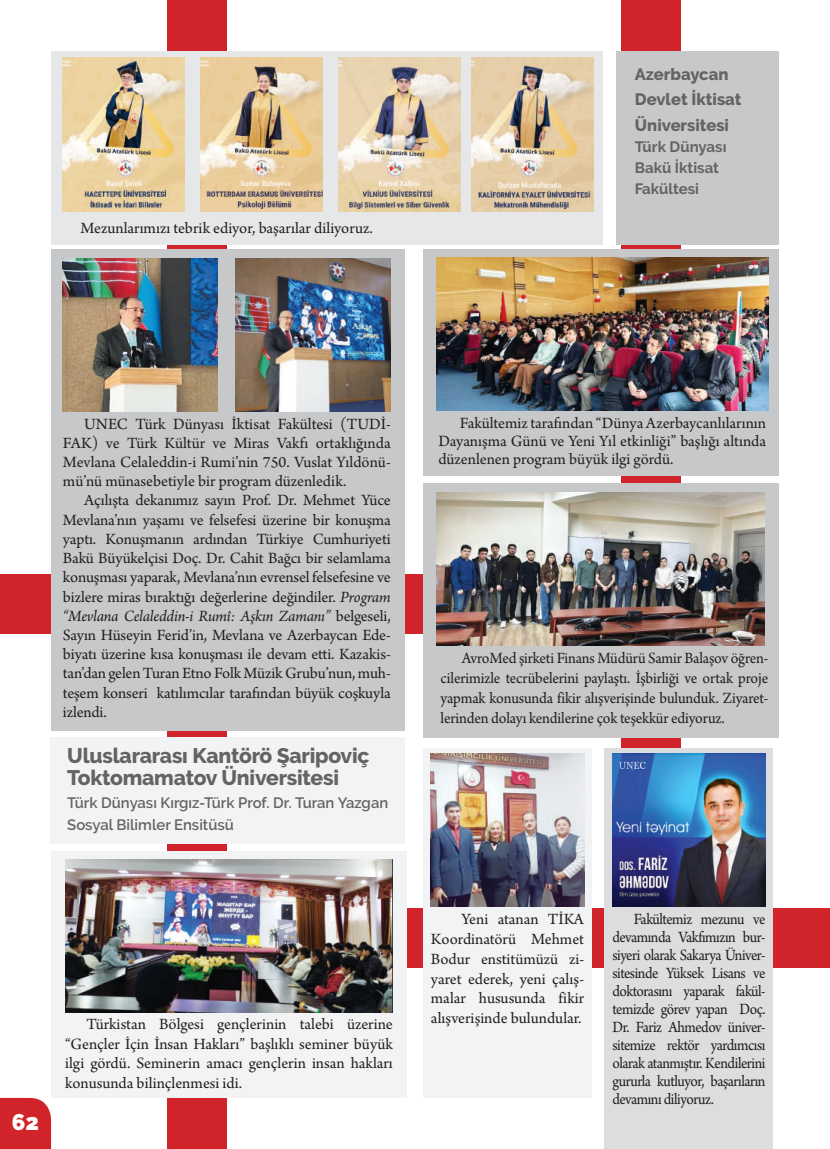
<style>
.page{position:relative;width:830px;height:1149px;background:#fff}
.page>*{position:absolute;margin:0;border:0;box-sizing:border-box;transform-origin:0 0}
.t1{font:900 22.5px "Raleway";color:#fff}
.t2{font:800 21px/22.5px "Raleway";letter-spacing:-.01em;color:#636366}
.t3{font:16.5px/19.2px "Arno Pro";letter-spacing:-.005em;color:#231f20;text-align:justify}
.t4{font:16.5px/18px "Arno Pro";letter-spacing:-.005em;color:#231f20;text-align:justify;scale:.92 1}
.t5{font:16.5px/19.8px "Arno Pro";letter-spacing:-.005em;color:#231f20;text-align:justify;scale:.95 1}
.t6{font:800 16.5px/25.5px "Raleway";color:#636366}
.t7{font:600 15px/22.5px "Raleway";color:#636366}
.t8{font:700 15px/21px "Raleway";color:#636366}
.s1{font-style:italic}
</style>
<div class="page">
<div style="left:0;top:1097px;width:51px;height:51px;background:#d1232a"></div>
<div style="left:0;top:574px;width:670px;height:60px;background:#d1232a"></div>
<div style="left:226px;top:908px;width:603px;height:59px;background:#d1232a"></div>
<div style="left:167px;top:0;width:59px;height:1148px;background:#d1232a"></div>
<div style="left:621px;top:0;width:59px;height:1148px;background:#d1232a"></div>
<div style="left:51px;top:51px;width:551px;height:194px;background:#e6e7e9"></div>
<img style="left:200px;top:58px;width:122px;height:153px">
<img style="left:471px;top:58px;width:122px;height:153px">
<img style="left:339px;top:58px;width:121px;height:153px">
<img style="left:63px;top:58px;width:121px;height:153px">
<div style="left:616px;top:51px;width:162px;height:194px;background:#c7c8ca"></div>
<div style="left:423px;top:249px;width:355px;height:227px;background:#c7c8ca"></div>
<img style="left:436px;top:257px;width:331px;height:153px">
<div style="left:423px;top:482px;width:355px;height:255px;background:#c7c8ca"></div>
<img style="left:436px;top:492px;width:327px;height:153px">
<div style="left:604px;top:748px;width:168px;height:400px;background:#dcdddf"></div>
<div style="left:423px;top:748px;width:168px;height:349px;background:#f2f3f4"></div>
<img style="left:612px;top:753px;width:153px;height:153px">
<img style="left:431px;top:753px;width:153px;height:153px">
<div style="left:51px;top:249px;width:353px;height:481px;background:#c7c8ca"></div>
<img style="left:63px;top:258px;width:155px;height:153px">
<img style="left:236px;top:258px;width:154px;height:153px">
<div style="left:50px;top:737px;width:354px;height:106px;background:#f2f3f4"></div>
<div style="left:51px;top:850px;width:355px;height:247px;background:#f2f3f4"></div>
<img style="left:65px;top:859px;width:327px;height:153px">
<p class="t3" style="left:80px;top:219px;width:294px">Mezunlarımızı tebrik ediyor, başarılar diliyoruz.</p>
<p class="t6" style="left:634px;top:61px;width:108px">Azerbaycan<br>Devlet İktisat<br>Üniversitesi</p>
<p class="t8" style="left:634px;top:136px;width:93px">Türk Dünyası<br>Bakü İktisat<br>Fakültesi</p>
<p class="t3" style="left:63px;top:415px;width:329px;text-indent:21px">UNEC Türk Dünyası İktisat Fakültesi (TUDİ-FAK) ve Türk Kültür ve Miras Vakfı ortaklığında Mevlana Celaleddin-i Rumi’nin 750. Vuslat Yıldönü&shy;mü’nü münasebetiyle bir program düzenledik.</p>
<p class="t3" style="left:63px;top:491px;width:329px;text-indent:21px">Açılışta dekanımız sayın Prof. Dr. Mehmet Yüce Mevlana’nın yaşamı ve felsefesi üzerine bir konuşma yaptı. Konuşmanın ardından Türkiye Cumhuriyeti Bakü Büyükelçisi Doç. Dr. Cahit Bağcı bir selamlama konuşması yaparak, Mevlana’nın evrensel felsefesine ve bizlere miras bıraktığı değerlerine değindiler. <span class="s1">Program “Mevlana Celaleddin-i Rumî: Aşkın Zamanı”</span> belgeseli, Sayın Hüseyin Ferid’in, Mevlana ve Azerbaycan Ede&shy;biyatı üzerine kısa konuşması ile devam etti. Kazakis&shy;tan’dan gelen Turan Etno Folk Müzik Grubu’nun, muh&shy;teşem konseri katılımcılar tarafından büyük coşkuyla izlendi.</p>
<p class="t2" style="left:67px;top:744px;width:303px">Uluslararası Kantörö Şaripoviç<br>Toktomamatov Üniversitesi</p>
<p class="t7" style="left:67px;top:791px;width:322px">Türk Dünyası Kırgız-Türk Prof. Dr. Turan Yazgan<br>Sosyal Bilimler Ensitüsü</p>
<h1 class="t1" style="left:12px;top:1108px;width:29px">62</h1>
<p class="t3" style="left:65px;top:1014px;width:329px;text-indent:21px">Türkistan Bölgesi gençlerinin talebi üzerine “Gençler İçin İnsan Hakları” başlıklı seminer büyük ilgi gördü. Seminerin amacı gençlerin insan hakları konusunda bilinçlenmesi idi.</p>
<p class="t3" style="left:438px;top:414px;width:329px;line-height:18px;text-indent:21px">Fakültemiz tarafından “Dünya Azerbaycanlılarının Dayanışma Günü ve Yeni Yıl etkinliği” başlığı altında düzenlenen program büyük ilgi gördü.</p>
<p class="t5" style="left:440px;top:649px;width:346px;text-indent:21px">AvroMed şirketi Finans Müdürü Samir Balaşov öğren&shy;cilerimizle tecrübelerini paylaştı. İşbirliği ve ortak proje yapmak konusunda fikir alışverişinde bulunduk. Ziyaret&shy;lerinden dolayı kendilerine çok teşekkür ediyoruz.</p>
<p class="t3" style="left:431px;top:909px;width:155px;line-height:19.8px;text-indent:31px">Yeni atanan TİKA Koordinatörü Mehmet Bodur enstitümüzü zi&shy;yaret ederek, yeni çalış&shy;malar hususunda fikir alışverişinde bulundular.</p>
<p class="t4" style="left:612px;top:910px;width:168px;text-indent:21px">Fakültemiz mezunu ve devamında Vakfımızın bur&shy;siyeri olarak Sakarya Üniver&shy;sitesinde Yüksek Lisans ve doktorasını yaparak fakül&shy;temizde görev yapan Doç.<br>Dr. Fariz Ahmedov üniver&shy;sitemize rektör yardımcısı olarak atanmıştır. Kendilerini gururla kutluyor, başarıların devamını diliyoruz.</p>
</div>
